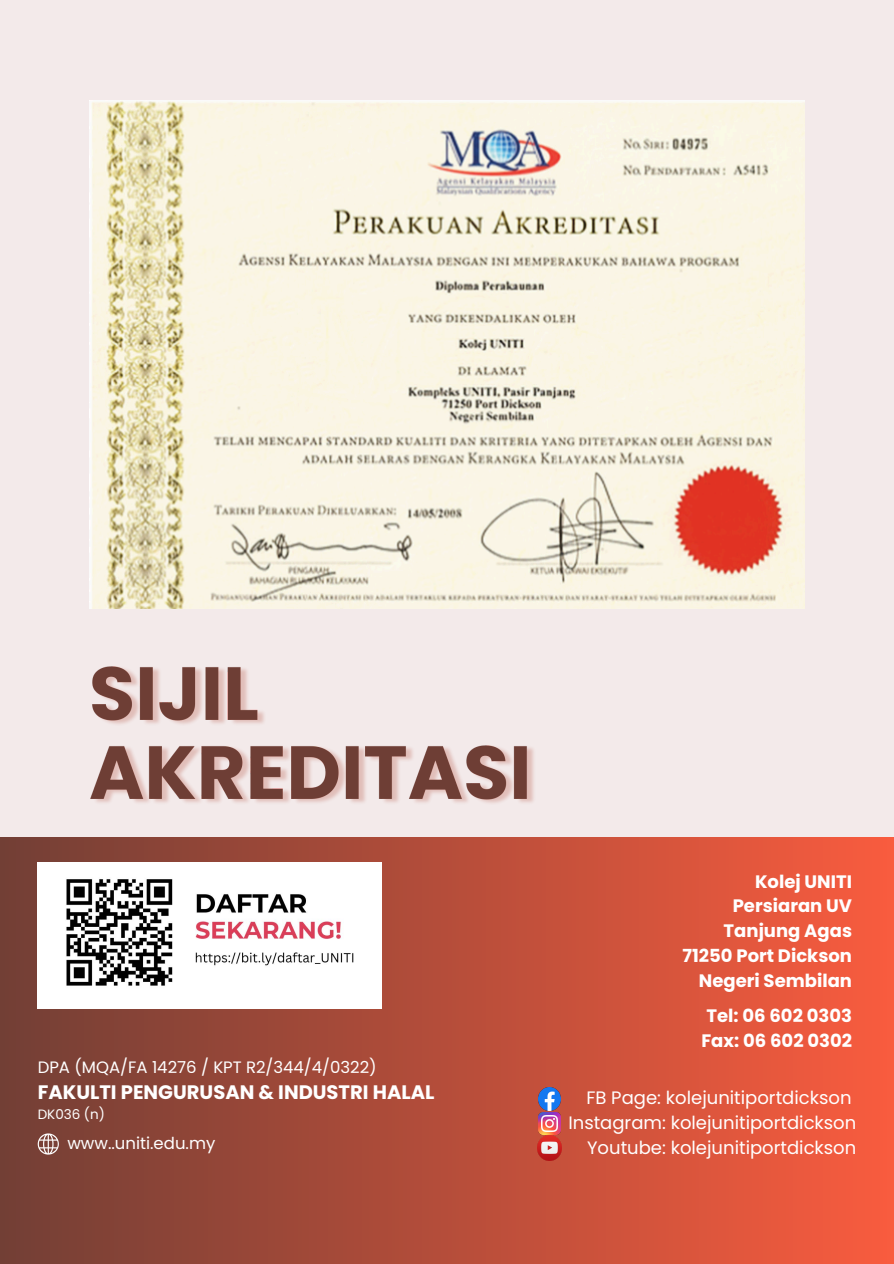
<style>
.page{position:relative;width:894px;height:1264px;background:#fff}
.page>*{position:absolute;margin:0;border:0;box-sizing:border-box;transform-origin:0 0}
.t1{font:700 19.5px "Poppins";color:#fff}
.t2{font:700 18px/24.8px "Poppins";color:#fff;text-align:right}
.t3{font:18px "Poppins";color:#fff}
.t4{font:16.5px "Poppins";color:#fff}
.t5{font:13.5px "Poppins";color:#fff}
</style>
<div class="page">
<div style="left:0;top:0;width:893px;height:1263px;background:#f3eaea"></div>
<div style="left:0;top:837px;width:893px;height:426px;background:linear-gradient(to right,#723f35,#f95c3f)"></div>
<img style="left:89px;top:100px;width:715px;height:509px">
<img style="left:90px;top:666px;width:444px;height:137px">
<img style="left:537px;top:1087px;width:24px;height:73px">
<svg style="left:38px;top:1133px;width:21px;height:21px"></svg>
<img style="left:37px;top:862px;width:344px;height:146px">
<h2 class="t4" style="left:38px;top:1055px;width:340px">DPA (MQA/FA 14276 / KPT R2/344/4/0322)</h2>
<h2 class="t1" style="left:38px;top:1078px;width:398px">FAKULTI PENGURUSAN &amp; INDUSTRI HALAL</h2>
<p class="t5" style="left:38px;top:1104px;width:69px">DK036 (n)</p>
<p class="t2" style="left:682px;top:869px;width:171px">Kolej UNITI<br>Persiaran UV<br>Tanjung Agas<br>71250 Port Dickson<br>Negeri Sembilan</p>
<p class="t2" style="left:701px;top:1003px;width:152px;text-align:left">Tel: 06 602 0303<br>Fax: 06 602 0302</p>
<p class="t3" style="left:586px;top:1085px;width:266px">FB Page: kolejunitiportdickson</p>
<p class="t3" style="left:568px;top:1109px;width:289px">Instagram: kolejunitiportdickson</p>
<p class="t4" style="left:67px;top:1131px;width:149px">www..uniti.edu.my</p>
<p class="t3" style="left:587px;top:1134px;width:271px">Youtube: kolejunitiportdickson</p>
</div>
